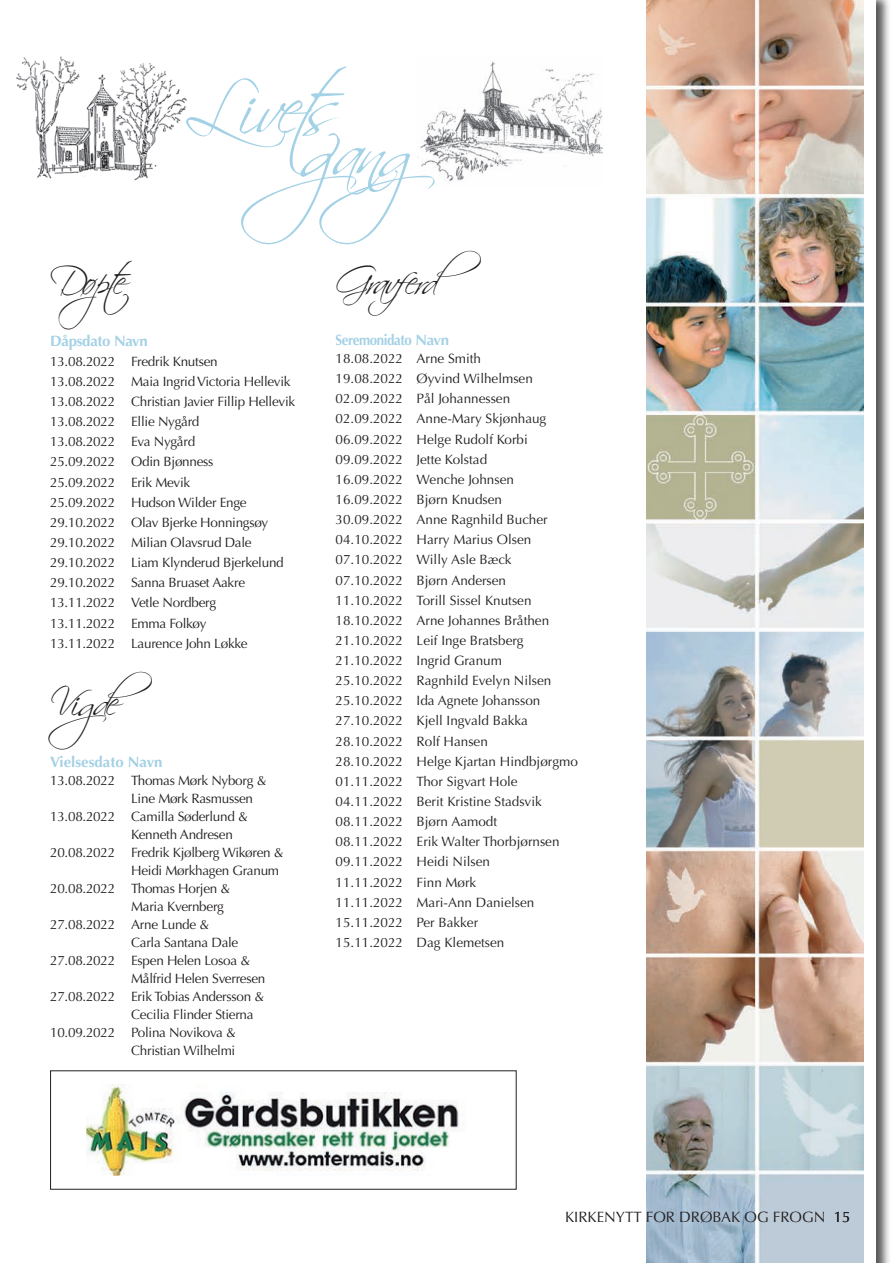
<style>
.page{position:relative;width:893px;height:1263px;background:#fff}
.page>*{position:absolute;margin:0;border:0;box-sizing:border-box;transform-origin:0 0}
.t1{font:75px "Scriptina";letter-spacing:-.115em;color:#a3d1e5}
.t2{font:37.5px "Scriptina";letter-spacing:-.075em;color:#231f20}
.t3{font:15px "Optima";color:#231f20}
.t4{font:700 15px "Optima";letter-spacing:-.02em;color:#a3d1e5;scale:.89 1}
.t5{font:700 15px "Optima";color:#a3d1e5}
.t6{font:700 15px "Optima";letter-spacing:-.02em;color:#a3d1e5}
.t7{font:13.5px/20.1px "Optima";color:#231f20}
.t8{font:13.5px/20.1px "Optima";letter-spacing:-.02em;color:#231f20}
</style>
<div class="page">
<img style="left:417px;top:61px;width:186px;height:120px">
<img style="left:16px;top:56px;width:171px;height:125px">
<div style="left:632px;top:0;width:259px;height:1263px;background:#231f20;opacity:.75"></div>
<div style="left:634px;top:0;width:242px;height:1263px;background:#fff"></div>
<img style="left:646px;top:0;width:217px;height:1263px">
<img style="left:86px;top:1084px;width:373px;height:92px">
<h1 class="t1" style="left:184px;top:63px;width:164px">Li vets</h1>
<h1 class="t1" style="left:300px;top:105px;width:195px">gang</h1>
<h2 class="t2" style="left:50px;top:259px;width:100px">D øpte</h2>
<p class="t6" style="left:50px;top:332px;width:99px">Dåpsdato Navn</p>
<p class="t8" style="left:50px;top:351px;width:247px">13.08.2022 Fredrik Knutsen<br>13.08.2022 Maia Ingrid Victoria Hellevik<br>13.08.2022 Christian Javier Fillip Hellevik<br>13.08.2022 Ellie Nygård<br>13.08.2022 Eva Nygård<br>25.09.2022 Odin Bjønness<br>25.09.2022 Erik Mevik<br>25.09.2022 Hudson Wilder Enge<br>29.10.2022 Olav Bjerke Honningsøy<br>29.10.2022 Milian Olavsrud Dale<br>29.10.2022 Liam Klynderud Bjerkelund<br>29.10.2022 Sanna Bruaset Aakre<br>13.11.2022 Vetle Nordberg<br>13.11.2022 Emma Folkøy<br>13.11.2022 Laurence John Løkke</p>
<h2 class="t2" style="left:50px;top:680px;width:103px">V igde</h2>
<p class="t5" style="left:50px;top:753px;width:114px">Vielsesdato Navn</p>
<p class="t8" style="left:50px;top:770px;width:218px">13.08.2022 Thomas Mørk Nyborg &amp;</p>
<p class="t8" style="left:131px;top:788px;width:123px">Line Mørk Rasmussen</p>
<p class="t8" style="left:50px;top:806px;width:199px">13.08.2022 Camilla Søderlund &amp;</p>
<p class="t8" style="left:131px;top:824px;width:103px">Kenneth Andresen</p>
<p class="t8" style="left:50px;top:842px;width:235px">20.08.2022 Fredrik Kjølberg Wikøren &amp;</p>
<p class="t8" style="left:131px;top:860px;width:149px">Heidi Mørkhagen Granum</p>
<p class="t8" style="left:50px;top:878px;width:182px">20.08.2022 Thomas Horjen &amp;</p>
<p class="t8" style="left:131px;top:896px;width:94px">Maria Kvernberg</p>
<p class="t8" style="left:50px;top:914px;width:161px">27.08.2022 Arne Lunde &amp;</p>
<p class="t8" style="left:131px;top:932px;width:109px">Carla Santana Dale</p>
<p class="t8" style="left:50px;top:950px;width:201px">27.08.2022 Espen Helen Losoa &amp;</p>
<p class="t8" style="left:131px;top:968px;width:136px">Målfrid Helen Sverresen</p>
<p class="t8" style="left:50px;top:986px;width:216px">27.08.2022 Erik Tobias Andersson &amp;</p>
<p class="t8" style="left:131px;top:1004px;width:124px">Cecilia Flinder Stierna</p>
<p class="t8" style="left:50px;top:1022px;width:187px">10.09.2022 Polina Novikova &amp;</p>
<p class="t8" style="left:131px;top:1040px;width:106px">Christian Wilhelmi</p>
<h2 class="t2" style="left:336px;top:259px;width:147px">Gravferd</h2>
<p class="t4" style="left:336px;top:331px;width:129px">Seremonidato Navn</p>
<p class="t7" style="left:336px;top:349px;width:244px">18.08.2022 Arne Smith<br>19.08.2022 Øyvind Wilhelmsen<br>02.09.2022 Pål Johannessen<br>02.09.2022 Anne-Mary Skjønhaug<br>06.09.2022 Helge Rudolf Korbi<br>09.09.2022 Jette Kolstad<br>16.09.2022 Wenche Johnsen<br>16.09.2022 Bjørn Knudsen<br>30.09.2022 Anne Ragnhild Bucher<br>04.10.2022 Harry Marius Olsen<br>07.10.2022 Willy Asle Bæck<br>07.10.2022 Bjørn Andersen<br>11.10.2022 Torill Sissel Knutsen<br>18.10.2022 Arne Johannes Bråthen<br>21.10.2022 Leif Inge Bratsberg<br>21.10.2022 Ingrid Granum<br>25.10.2022 Ragnhild Evelyn Nilsen<br>25.10.2022 Ida Agnete Johansson<br>27.10.2022 Kjell Ingvald Bakka<br>28.10.2022 Rolf Hansen<br>28.10.2022 Helge Kjartan Hindbjørgmo<br>01.11.2022 Thor Sigvart Hole<br>04.11.2022 Berit Kristine Stadsvik<br>08.11.2022 Bjørn Aamodt<br>08.11.2022 Erik Walter Thorbjørnsen<br>09.11.2022 Heidi Nilsen<br>11.11.2022 Finn Mørk<br>11.11.2022 Mari-Ann Danielsen<br>15.11.2022 Per Bakker<br>15.11.2022 Dag Klemetsen</p>
<p class="t3" style="left:565px;top:1208px;width:287px">KIRKENYTT FOR DRØBAK OG FROGN 15</p>
</div>
